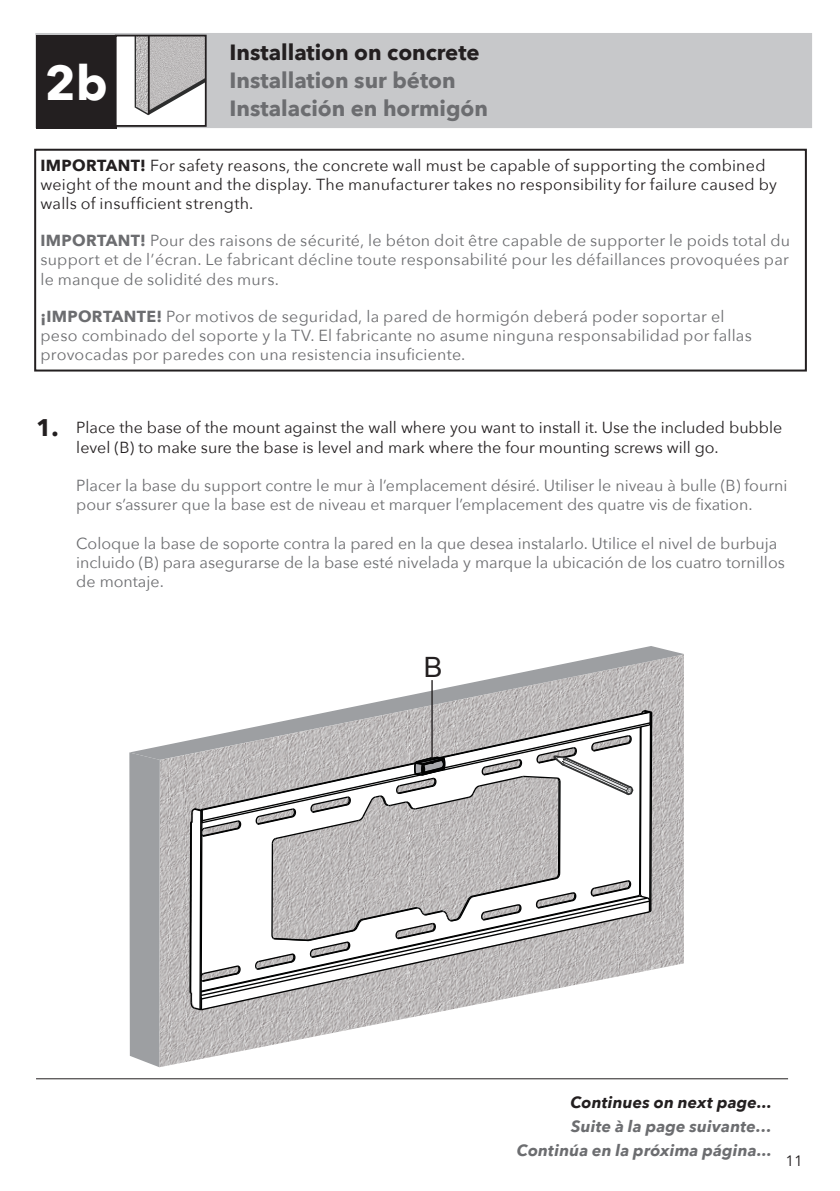
<style>
.page{position:relative;width:840px;height:1191px;background:#fff}
.page>*{position:absolute;margin:0;border:0;box-sizing:border-box;transform-origin:0 0}
.t1{font:700 48px "Avenir Next";color:#fff}
.t2{font:28px "Arial";color:#231f20}
.t3{font:700 24px "Avenir Next";color:#231f20}
.t4{font:700 22px/28px "Avenir Next";color:#6c6d70}
.t5{font:700 22px "Avenir Next";color:#231f20}
.t6{font:16px/19.2px "Avenir Next";color:#6c6d70}
.t7{font:16px/19.2px "Avenir Next";letter-spacing:.01em;color:#231f20}
.t8{font:italic 700 16px/24px "Avenir Next";letter-spacing:.01em;color:#6c6d70;text-align:right}
.t9{font:italic 700 16px "Avenir Next";letter-spacing:.015em;color:#231f20}
.t10{font:15px "Avenir Next";color:#231f20}
.s1{font-weight:700}
</style>
<div class="page">
<div style="left:35px;top:33px;width:776px;height:95px;background:#c7c8ca"></div>
<div style="left:36px;top:35px;width:81px;height:93px;background:#231f20"></div>
<div style="left:116px;top:36px;width:90px;height:90px;background:#fff"></div>
<svg style="left:134px;top:38px;width:69px;height:77px"></svg>
<hr style="left:148px;top:36px;width:2px;height:78px;background:#231f20">
<div style="left:115px;top:35px;width:91px;height:92px;border:2px solid #231f20"></div>
<hr style="left:36px;top:1078px;width:751px;height:1px;background:#231f20">
<svg style="left:160px;top:760px;width:523px;height:307px"></svg>
<svg style="left:132px;top:646px;width:551px;height:114px"></svg>
<svg style="left:129px;top:752px;width:31px;height:315px;background:#a1a3a6"></svg>
<svg style="left:242px;top:1000px;width:408px;height:11px"></svg>
<svg style="left:242px;top:971px;width:408px;height:29px"></svg>
<svg style="left:242px;top:971px;width:407px;height:26px"></svg>
<svg style="left:242px;top:894px;width:398px;height:99px"></svg>
<svg style="left:199px;top:710px;width:55px;height:101px"></svg>
<svg style="left:189px;top:807px;width:53px;height:204px"></svg>
<hr style="left:431px;top:680px;width:1px;height:78px;background:#231f20">
<svg style="left:254px;top:709px;width:399px;height:262px"></svg>
<div style="left:34px;top:149px;width:772px;height:222px;border:2px solid #231f20"></div>
<h1 class="t1" style="left:45px;top:41px;width:64px">2b</h1>
<h3 class="t5" style="left:229px;top:33px;width:251px">Installation on concrete</h3>
<h3 class="t4" style="left:229px;top:66px;width:260px">Installation sur béton<br>Instalación en hormigón</h3>
<p class="t7" style="left:40px;top:155px;width:737px"><span class="s1">IMPORTANT!</span> For safety reasons, the concrete wall must be capable of supporting the combined weight of the mount and the display. The manufacturer takes no responsibility for failure caused by walls of insufficient strength.</p>
<p class="t6" style="left:40px;top:230px;width:750px;text-align:justify"><span class="s1">IMPORTANT!</span> Pour des raisons de sécurité, le béton doit être capable de supporter le poids total du support et de l’écran. Le fabricant décline toute responsabilité pour les défaillances provoquées par le manque de solidité des murs.</p>
<p class="t6" style="left:40px;top:306px;width:712px"><span class="s1">¡IMPORTANTE!</span> Por motivos de seguridad, la pared de hormigón deberá poder soportar el peso combinado del soporte y la TV. El fabricante no asume ninguna responsabilidad por fallas provocadas por paredes con una resistencia insuficiente.</p>
<h3 class="t3" style="left:36px;top:407px;width:24px">1.</h3>
<p class="t7" style="left:76px;top:417px;width:707px">Place the base of the mount against the wall where you want to install it. Use the included bubble level (B) to make sure the base is level and mark where the four mounting screws will go.</p>
<p class="t6" style="left:76px;top:475px;width:712px">Placer la base du support contre le mur à l’emplacement désiré. Utiliser le niveau à bulle (B) fourni pour s’assurer que la base est de niveau et marquer l’emplacement des quatre vis de fixation.</p>
<p class="t6" style="left:76px;top:533px;width:709px">Coloque la base de soporte contra la pared en la que desea instalarlo. Utilice el nivel de burbuja incluido (B) para asegurarse de la base esté nivelada y marque la ubicación de los cuatro tornillos de montaje.</p>
<h2 class="t2" style="left:423px;top:649px;width:20px">B</h2>
<p class="t9" style="left:570px;top:1088px;width:203px">Continues on next page...</p>
<p class="t8" style="left:516px;top:1114px;width:256px">Suite à la page suivante…<br>Continúa en la próxima página...</p>
<p class="t10" style="left:785px;top:1148px;width:19px">11</p>
</div>
